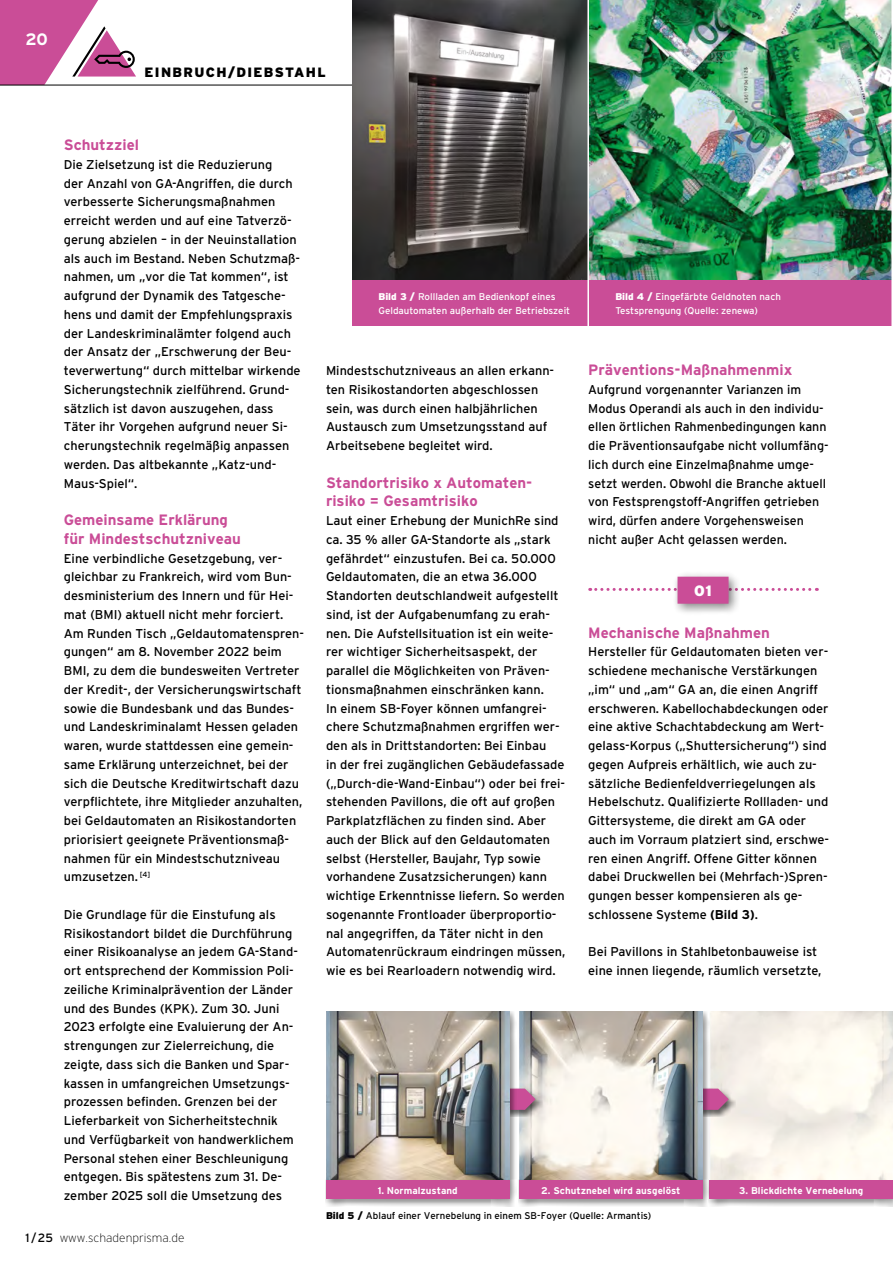
<style>
.page{position:relative;width:893px;height:1263px;background:#fff}
.page>*{position:absolute;margin:0;border:0;box-sizing:border-box;transform-origin:0 0}
.t1{font:700 16.5px "Interstate";color:#fff}
.Zwischenhead{font:700 15px "Interstate";color:#ca4d97}
.Fliesstext_2020{font:700 15px "Interstate";color:#ca4d97}
.t2{font:900 15px "Interstate";color:#fff}
.Rubrik_2020{font:900 13.5px "Interstate";letter-spacing:.1em;color:#000}
.Fliesstext_2020-2{font:12.75px/18.8px "Interstate";color:#000}
.t3{font:200 12px "Interstate";color:#000}
.Fliesstext_2020-3{font:9.75px/13.5px "Interstate";color:#fff}
.Fliesstext_2020-4{font:700 9.75px "Interstate";color:#fff}
.Fliesstext_2020-5{font:9.75px "Interstate";color:#000}
.s1{font-weight:900}
.s2{font-weight:700}
.s3{font-weight:400}
</style>
<div class="page">
<div style="left:709px;top:1011px;width:184px;height:195px;background:#000;opacity:.4"></div>
<img style="left:710px;top:1012px;width:183px;height:168px">
<div style="left:710px;top:1180px;width:183px;height:19px;background:#ca4d97"></div>
<div style="left:697px;top:1088px;width:39px;height:29px;background:#000;opacity:.6"></div>
<svg style="left:710px;top:1088px;width:19px;height:22px"></svg>
<hr style="left:0;top:85px;width:893px;height:1px;background:#000">
<svg style="left:0;top:0;width:136px;height:85px"></svg>
<img style="left:352px;top:0;width:235px;height:280px">
<img style="left:589px;top:0;width:302px;height:280px">
<svg style="left:590px;top:588px;width:227px;height:3px"></svg>
<div style="left:671px;top:571px;width:70px;height:45px;background:#000;opacity:.5"></div>
<div style="left:677px;top:577px;width:52px;height:27px;background:#ca4d97"></div>
<div style="left:352px;top:280px;width:541px;height:46px;background:#ca4d97"></div>
<div style="left:518px;top:1011px;width:192px;height:195px;background:#000;opacity:.4"></div>
<img style="left:519px;top:1012px;width:184px;height:168px">
<div style="left:519px;top:1180px;width:184px;height:19px;background:#ca4d97"></div>
<div style="left:504px;top:1088px;width:39px;height:29px;background:#000;opacity:.6"></div>
<svg style="left:516px;top:1088px;width:20px;height:22px"></svg>
<div style="left:325px;top:1011px;width:191px;height:195px;background:#000;opacity:.4"></div>
<img style="left:326px;top:1012px;width:183px;height:168px">
<div style="left:326px;top:1180px;width:183px;height:19px;background:#ca4d97"></div>
<hr style="left:587px;top:0;width:2px;height:346px;background:#fff">
<hr style="left:891px;top:0;width:2px;height:346px;background:#fff">
<p class="t1" style="left:26px;top:30px;width:24px">20</p>
<p class="Rubrik_2020" style="left:145px;top:64px;width:183px">EINBRUCH/DIEBSTAHL</p>
<p class="Fliesstext_2020" style="left:64px;top:136px;width:77px">Schutzziel</p>
<p class="Fliesstext_2020-2" style="left:64px;top:155px;width:238px">Die Zielsetzung ist die Reduzierung<br>der Anzahl von GA-Angriffen, die durch verbesserte Sicherungsmaßnahmen erreicht werden und auf eine Tatverzö&shy;gerung abzielen – in der Neuinstallation als auch im Bestand. Neben Schutzmaß&shy;nahmen, um „vor die Tat kommen“, ist aufgrund der Dynamik des Tatgesche&shy;hens und damit der Empfehlungspraxis der Landeskriminalämter folgend auch der Ansatz der „Erschwerung der Beu&shy;teverwertung“ durch mittelbar wirkende Sicherungstechnik zielführend. Grund&shy;sätzlich ist davon auszugehen, dass Täter ihr Vorgehen aufgrund neuer Si&shy;cherungstechnik regelmäßig anpassen werden. Das altbekannte „Katz-und-Maus-Spiel“.</p>
<p class="Zwischenhead" style="left:64px;top:511px;width:166px">Gemeinsame Erklärung</p>
<p class="Zwischenhead" style="left:64px;top:530px;width:179px">für Mindestschutzniveau</p>
<p class="Fliesstext_2020-2" style="left:64px;top:549px;width:242px">Eine verbindliche Gesetzgebung, ver&shy;gleichbar zu Frankreich, wird vom Bun&shy;desministerium des Innern und für Hei&shy;mat (BMI) aktuell nicht mehr forciert.<br>Am Runden Tisch „Geldautomatenspren&shy;gungen“ am 8. November 2022 beim BMI, zu dem die bundesweiten Vertreter der Kredit-, der Versicherungswirtschaft sowie die Bundesbank und das Bundes&shy;und Landeskriminalamt Hessen geladen waren, wurde stattdessen eine gemein&shy;same Erklärung unterzeichnet, bei der sich die Deutsche Kreditwirtschaft dazu verpflichtete, ihre Mitglieder anzuhalten, bei Geldautomaten an Risikostandorten priorisiert geeignete Präventionsmaß&shy;nahmen für ein Mindestschutzniveau umzusetzen. <sup>[4]</sup></p>
<p class="Fliesstext_2020-2" style="left:64px;top:905px;width:236px">Die Grundlage für die Einstufung als Risikostandort bildet die Durchführung einer Risikoanalyse an jedem GA-Stand&shy;ort entsprechend der Kommission Poli&shy;zeiliche Kriminalprävention der Länder und des Bundes (KPK). Zum 30. Juni 2023 erfolgte eine Evaluierung der An&shy;strengungen zur Zielerreichung, die zeigte, dass sich die Banken und Spar&shy;kassen in umfangreichen Umsetzungs&shy;prozessen befinden. Grenzen bei der Lieferbarkeit von Sicherheitstechnik und Verfügbarkeit von handwerklichem Personal stehen einer Beschleunigung entgegen. Bis spätestens zum 31. De&shy;zember 2025 soll die Umsetzung des</p>
<p class="Fliesstext_2020-3" style="left:378px;top:290px;width:193px"><span class="s1">Bild 3 /</span> Rollladen am Bedienkopf eines<br>Geldautomaten außerhalb der Betriebszeit</p>
<p class="Fliesstext_2020-3" style="left:615px;top:290px;width:167px"><span class="s1">Bild 4 /</span> Eingefärbte Geldnoten nach</p>
<p class="Fliesstext_2020-3" style="left:615px;top:303px;width:144px">Testsprengung (Quelle: zenewa)</p>
<p class="Fliesstext_2020-2" style="left:326px;top:361px;width:230px">Mindestschutzniveaus an allen erkann&shy;ten Risikostandorten abgeschlossen sein, was durch einen halbjährlichen Austausch zum Umsetzungsstand auf Arbeitsebene begleitet wird.</p>
<p class="Zwischenhead" style="left:326px;top:474px;width:208px">Standortrisiko x Automaten-</p>
<p class="Zwischenhead" style="left:326px;top:493px;width:153px">risiko = Gesamtrisiko</p>
<p class="Fliesstext_2020-2" style="left:326px;top:511px;width:241px">Laut einer Erhebung der MunichRe sind ca. 35 % aller GA-Standorte als „stark gefährdet“ einzustufen. Bei ca. 50.000<br>Geldautomaten, die an etwa 36.000<br>Standorten deutschlandweit aufgestellt sind, ist der Aufgabenumfang zu erah&shy;nen. Die Aufstellsituation ist ein weite&shy;rer wichtiger Sicherheitsaspekt, der parallel die Möglichkeiten von Präven&shy;tionsmaßnahmen einschränken kann.<br>In einem SB-Foyer können umfangrei&shy;chere Schutzmaßnahmen ergriffen wer&shy;den als in Drittstandorten: Bei Einbau<br>in der frei zugänglichen Gebäudefassade („Durch-die-Wand-Einbau“) oder bei frei&shy;stehenden Pavillons, die oft auf großen Parkplatzflächen zu finden sind. Aber auch der Blick auf den Geldautomaten selbst (Hersteller, Baujahr, Typ sowie vorhandene Zusatzsicherungen) kann wichtige Erkenntnisse liefern. So werden sogenannte Frontloader überproportio&shy;nal angegriffen, da Täter nicht in den Automatenrückraum eindringen müssen, wie es bei Rearloadern notwendig wird.</p>
<p class="Zwischenhead" style="left:588px;top:361px;width:206px">Präventions-Maßnahmenmix</p>
<p class="Fliesstext_2020-2" style="left:588px;top:380px;width:242px">Aufgrund vorgenannter Varianzen im Modus Operandi als auch in den individu&shy;ellen örtlichen Rahmenbedingungen kann die Präventionsaufgabe nicht vollumfäng&shy;lich durch eine Einzelmaßnahme umge&shy;setzt werden. Obwohl die Branche aktuell von Festsprengstoff-Angriffen getrieben wird, dürfen andere Vorgehensweisen nicht außer Acht gelassen werden.</p>
<p class="t2" style="left:694px;top:582px;width:19px">01</p>
<p class="Zwischenhead" style="left:588px;top:624px;width:183px">Mechanische Maßnahmen</p>
<p class="Fliesstext_2020-2" style="left:588px;top:642px;width:242px">Hersteller für Geldautomaten bieten ver&shy;schiedene mechanische Verstärkungen „im“ und „am“ GA an, die einen Angriff erschweren. Kabellochabdeckungen oder eine aktive Schachtabdeckung am Wert&shy;gelass-Korpus („Shuttersicherung“) sind gegen Aufpreis erhältlich, wie auch zu&shy;sätzliche Bedienfeldverriegelungen als Hebelschutz. Qualifizierte Rollladen- und Gittersysteme, die direkt am GA oder auch im Vorraum platziert sind, erschwe&shy;ren einen Angriff. Offene Gitter können dabei Druckwellen bei (Mehrfach-)Spren&shy;gungen besser kompensieren als ge&shy;schlossene Systeme <span class="s2">(Bild 3)</span>.</p>
<p class="Fliesstext_2020-2" style="left:588px;top:942px;width:235px">Bei Pavillons in Stahlbetonbauweise ist eine innen liegende, räumlich versetzte,</p>
<p class="Fliesstext_2020-4" style="left:378px;top:1185px;width:82px">1. Normalzustand</p>
<p class="Fliesstext_2020-4" style="left:541px;top:1185px;width:141px">2. Schutznebel wird ausgelöst</p>
<p class="Fliesstext_2020-5" style="left:326px;top:1210px;width:327px"><span class="s1">Bild 5 /</span> Ablauf einer Vernebelung in einem SB-Foyer (Quelle: Armantis)</p>
<p class="Fliesstext_2020-4" style="left:739px;top:1185px;width:126px">3. Blickdichte Vernebelung</p>
<p class="t3" style="left:26px;top:1231px;width:160px"><span class="s3">1 /25</span> www.schadenprisma.de</p>
</div>
